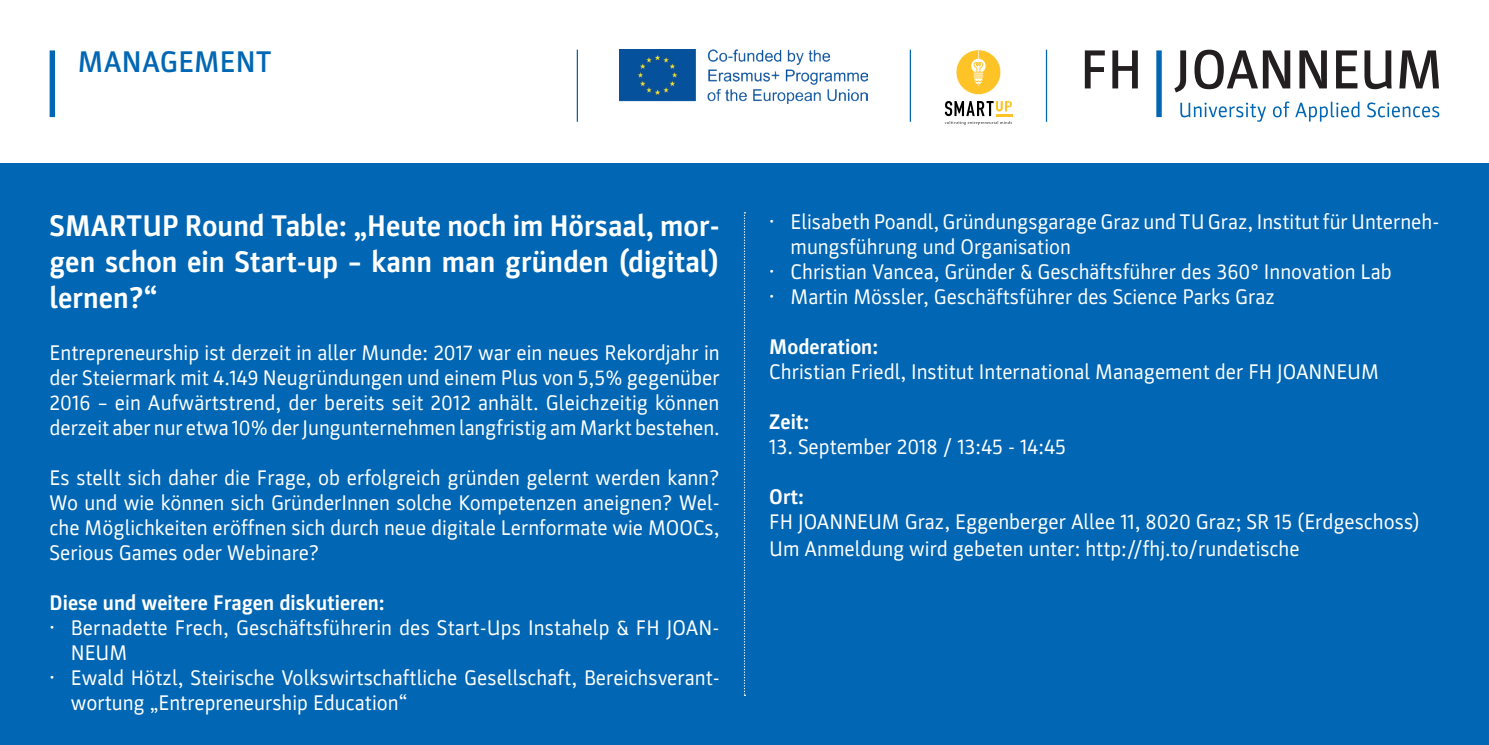
<style>
.page{position:relative;width:1489px;height:745px;background:#fff}
.page>*{position:absolute;margin:0;border:0;box-sizing:border-box;transform-origin:0 0}
.t1{font:700 30px/36px "Parka";color:#fff;text-align:justify}
.t2{font:500 30px "Parka";letter-spacing:.01em;color:#0166b3}
.t3{font:21.25px/25px "Parka";color:#fff}
.t4{font:700 21.25px "Parka";color:#fff}
</style>
<div class="page">
<div style="left:0;top:163px;width:1488px;height:581px;background:#0166b3"></div>
<svg style="left:743px;top:212px;width:2px;height:483px"></svg>
<img style="left:620px;top:50px;width:247px;height:54px">
<svg style="left:944px;top:101px;width:67px;height:24px"></svg>
<svg style="left:956px;top:50px;width:44px;height:45px"></svg>
<svg style="left:50px;top:50px;width:5px;height:67px"></svg>
<svg style="left:1180px;top:102px;width:85px;height:20px"></svg>
<svg style="left:1272px;top:101px;width:17px;height:16px"></svg>
<svg style="left:1295px;top:101px;width:64px;height:21px"></svg>
<svg style="left:1367px;top:102px;width:72px;height:15px"></svg>
<svg style="left:1084px;top:50px;width:20px;height:38px"></svg>
<svg style="left:1112px;top:50px;width:25px;height:38px"></svg>
<svg style="left:1156px;top:50px;width:5px;height:67px"></svg>
<svg style="left:1194px;top:50px;width:96px;height:39px"></svg>
<svg style="left:1299px;top:50px;width:27px;height:38px"></svg>
<svg style="left:1336px;top:50px;width:21px;height:38px"></svg>
<svg style="left:1364px;top:50px;width:27px;height:39px"></svg>
<svg style="left:1399px;top:50px;width:39px;height:38px"></svg>
<svg style="left:1174px;top:50px;width:11px;height:42px"></svg>
<hr style="left:909px;top:50px;width:2px;height:72px;background:#0166b3">
<hr style="left:576px;top:50px;width:2px;height:72px;background:#0166b3">
<hr style="left:1045px;top:50px;width:2px;height:72px;background:#0166b3">
<h1 class="t2" style="left:78px;top:46px;width:195px">MANAGEMENT</h1>
<h1 class="t1" style="left:50px;top:207px;width:671px">SMARTUP Round Table: „Heute noch im Hörsaal, mor&shy;gen schon ein Start-up – kann man gründen (digital) lernen?“</h1>
<p class="t3" style="left:50px;top:340px;width:671px;text-align:justify">Entrepreneurship ist derzeit in aller Munde: 2017 war ein neues Rekordjahr in der Steiermark mit 4.149 Neugründungen und einem Plus von 5,5% gegenüber 2016 – ein Aufwärtstrend, der bereits seit 2012 anhält. Gleichzeitig können derzeit aber nur etwa 10% der Jungunternehmen langfristig am Markt bestehen.</p>
<p class="t3" style="left:50px;top:465px;width:671px;text-align:justify">Es stellt sich daher die Frage, ob erfolgreich gründen gelernt werden kann?<br>Wo und wie können sich GründerInnen solche Kompetenzen aneignen? Wel&shy;che Möglichkeiten eröffnen sich durch neue digitale Lernformate wie MOOCs, Serious Games oder Webinare?</p>
<p class="t4" style="left:50px;top:590px;width:337px">Diese und weitere Fragen diskutieren:</p>
<p class="t3" style="left:71px;top:615px;width:647px;text-indent:-21px">• Bernadette Frech, Geschäftsführerin des Start-Ups Instahelp &amp; FH JOAN-<br>NEUM</p>
<p class="t3" style="left:71px;top:665px;width:650px;text-indent:-21px">• Ewald Hötzl, Steirische Volkswirtschaftliche Gesellschaft, Bereichsverant&shy;wortung „Entrepreneurship Education“</p>
<p class="t3" style="left:790px;top:209px;width:650px;text-indent:-21px">• Elisabeth Poandl, Gründungsgarage Graz und TU Graz, Institut für Unterneh&shy;mungsführung und Organisation</p>
<p class="t3" style="left:769px;top:259px;width:624px">• Christian Vancea, Gründer &amp; Geschäftsführer des 360° Innovation Lab</p>
<p class="t3" style="left:769px;top:284px;width:507px">• Martin Mössler, Geschäftsführer des Science Parks Graz</p>
<p class="t4" style="left:769px;top:335px;width:110px">Moderation:</p>
<p class="t3" style="left:769px;top:359px;width:611px">Christian Friedl, Institut International Management der FH JOANNEUM</p>
<p class="t4" style="left:769px;top:410px;width:42px">Zeit:</p>
<p class="t3" style="left:769px;top:434px;width:298px">13. September 2018 / 13:45 - 14:45</p>
<p class="t4" style="left:769px;top:485px;width:36px">Ort:</p>
<p class="t3" style="left:769px;top:508px;width:652px;line-height:27px">FH JOANNEUM Graz, Eggenberger Allee 11, 8020 Graz; SR 15 (Erdgeschoss)<br>Um Anmeldung wird gebeten unter: http://fhj.to/rundetische</p>
</div>
